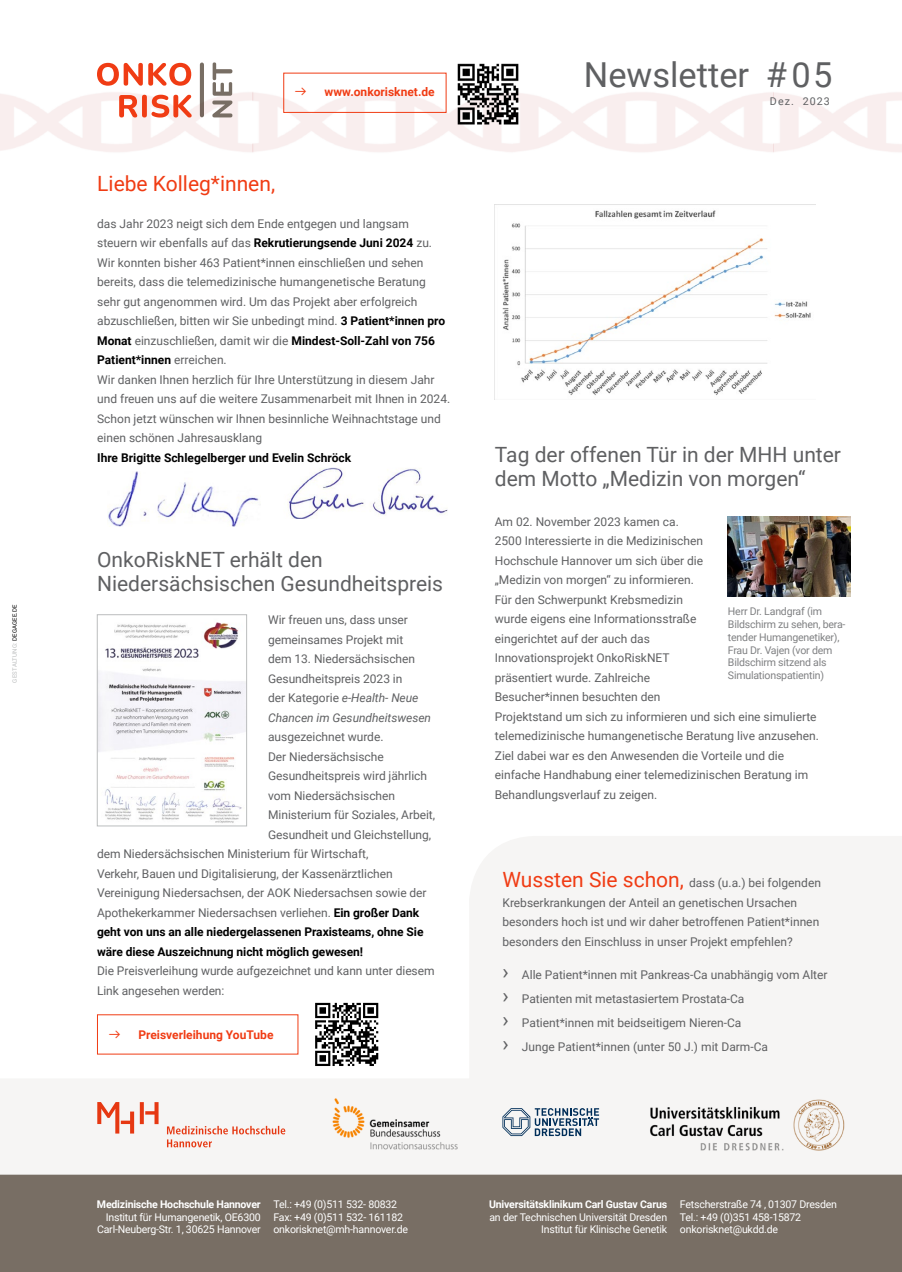
<style>
.page{position:relative;width:902px;height:1272px;background:#fff}
.page>*{position:absolute;margin:0;border:0;box-sizing:border-box;transform-origin:0 0}
.t1{font:34.35px "Roboto";color:#5f6062}
.t2{font:21px/24px "Roboto";color:#5f6062}
.t3{font:21px "Roboto";color:#f03c14}
.t4{font:12px/19.5px "Roboto";color:#5f6062}
.t5{font:700 12px "Roboto";letter-spacing:-.005em;color:#000}
.t6{font:700 12px "Roboto";color:#f03c14}
.t7{font:10.65px/12.8px "Roboto";letter-spacing:-.02em;color:#fff;text-align:right}
.t8{font:10.65px/12.8px "Roboto";letter-spacing:-.02em;color:#808183}
.t9{font:700 10.65px "Roboto";letter-spacing:-.02em;color:#fff}
.t10{font:10.65px "Roboto";letter-spacing:.1em;color:#5f6062}
.t11{font:6px "Roboto";letter-spacing:.035em;color:#bbbdbe}
.s1{color:#000}
.s2{font-weight:700;color:#000}
.s3{font-style:italic}
.s4{font-size:21px;color:#f03c14}
.s5{font-size:21px}
</style>
<div class="page">
<svg style="left:97px;top:836px;width:804px;height:242px;fill:#f6f5f4"></svg>
<img style="left:728px;top:516px;width:122px;height:80px">
<img style="left:99px;top:622px;width:146px;height:201px">
<div style="left:97px;top:614px;width:150px;height:212px;border:1px solid #bbbdbe"></div>
<div style="left:0;top:1078px;width:901px;height:96px;background:#f6f5f4"></div>
<img style="left:0;top:77px;width:252px;height:75px">
<div style="left:0;top:1174px;width:901px;height:97px;background:#786e64"></div>
<svg style="left:97px;top:1101px;width:61px;height:32px"></svg>
<svg style="left:167px;top:1125px;width:118px;height:22px"></svg>
<img style="left:636px;top:1097px;width:209px;height:55px">
<img style="left:324px;top:1092px;width:140px;height:60px">
<svg style="left:502px;top:1108px;width:97px;height:28px"></svg>
<img style="left:108px;top:471px;width:151px;height:55px">
<img style="left:287px;top:467px;width:161px;height:52px">
<svg style="left:119px;top:95px;width:73px;height:22px"></svg>
<svg style="left:97px;top:63px;width:94px;height:23px"></svg>
<svg style="left:212px;top:62px;width:20px;height:55px"></svg>
<hr style="left:200px;top:64px;width:4px;height:51px;background:#786e64">
<svg style="left:315px;top:1002px;width:63px;height:63px"></svg>
<img style="left:494px;top:204px;width:321px;height:196px">
<div style="left:283px;top:73px;width:163px;height:40px;border:1px solid #f03c14"></div>
<img style="left:449px;top:63px;width:78px;height:70px">
<svg style="left:109px;top:1030px;width:11px;height:8px"></svg>
<p class="t11" style="left:10px;top:682px;width:80px;rotate:-90deg">GESTALTUNG: <span class="s1">DEGAGEE.DE</span></p>
<h2 class="t3" style="left:97px;top:169px;width:179px">Liebe Kolleg*innen,</h2>
<p class="t6" style="left:324px;top:83px;width:112px">www.onkorisknet.de</p>
<p class="t4" style="left:97px;top:213px;width:354px">das Jahr 2023 neigt sich dem Ende entgegen und langsam steuern wir ebenfalls auf das <span class="s2">Rekrutierungsende Juni 2024</span> zu.<br>Wir konnten bisher 463 Patient*innen einschließen und sehen bereits, dass die telemedizinische humangenetische Beratung sehr gut angenommen wird. Um das Projekt aber erfolgreich abzuschließen, bitten wir Sie unbedingt mind. <span class="s2">3 Patient*innen pro Monat</span> einzuschließen, damit wir die <span class="s2">Mindest-Soll-Zahl von 756<br>Patient*innen</span> erreichen.<br>Wir danken Ihnen herzlich für Ihre Unterstützung in diesem Jahr und freuen uns auf die weitere Zusammenarbeit mit Ihnen in 2024.<br>Schon jetzt wünschen wir Ihnen besinnliche Weihnachtstage und einen schönen Jahresausklang</p>
<p class="t5" style="left:97px;top:449px;width:255px">Ihre Brigitte Schlegelberger und Evelin Schröck</p>
<h2 class="t2" style="left:97px;top:547px;width:347px">OnkoRiskNET erhält den<br>Niedersächsischen Gesundheitspreis</h2>
<p class="t4" style="left:268px;top:609px;width:164px">Wir freuen uns, dass unser gemeinsames Projekt mit<br>dem 13. Niedersächsischen<br>Gesundheitspreis 2023 in<br>der Kategorie <span class="s3">e-Health- Neue<br>Chancen im Gesundheitswesen</span></p>
<p class="t4" style="left:268px;top:726px;width:117px">ausgezeichnet wurde.</p>
<p class="t4" style="left:268px;top:746px;width:117px">Der Niedersächsische</p>
<p class="t4" style="left:268px;top:765px;width:160px">Gesundheitspreis wird jährlich</p>
<p class="t4" style="left:268px;top:785px;width:128px">vom Niedersächsischen</p>
<p class="t4" style="left:268px;top:804px;width:168px">Ministerium für Soziales, Arbeit,</p>
<p class="t4" style="left:268px;top:824px;width:164px">Gesundheit und Gleichstellung,</p>
<p class="t4" style="left:97px;top:843px;width:273px">dem Niedersächsischen Ministerium für Wirtschaft,</p>
<p class="t4" style="left:97px;top:863px;width:297px">Verkehr, Bauen und Digitalisierung, der Kassenärztlichen</p>
<p class="t4" style="left:97px;top:882px;width:331px">Vereinigung Niedersachsen, der AOK Niedersachsen sowie der</p>
<p class="t4" style="left:97px;top:902px;width:324px">Apothekerkammer Niedersachsen verliehen. <span class="s2">Ein großer Dank</span></p>
<p class="t5" style="left:97px;top:923px;width:328px">geht von uns an alle niedergelassenen Praxisteams, ohne Sie</p>
<p class="t5" style="left:97px;top:943px;width:267px">wäre diese Auszeichnung nicht möglich gewesen!</p>
<p class="t4" style="left:97px;top:960px;width:339px">Die Preisverleihung wurde aufgezeichnet und kann unter diesem<br>Link angesehen werden:</p>
<p class="t6" style="left:138px;top:1026px;width:137px">Preisverleihung YouTube</p>
<h1 class="t1" style="left:584px;top:50px;width:167px">Newsletter</h1>
<h1 class="t1" style="left:765px;top:51px;width:68px">#05</h1>
<p class="t10" style="left:769px;top:94px;width:61px">Dez. 2023</p>
<h2 class="t2" style="left:495px;top:441px;width:347px">Tag der offenen Tür in der MHH unter dem Motto „Medizin von morgen“</h2>
<p class="t4" style="left:494px;top:511px;width:326px">Am 02. November 2023 kamen ca.<br>2500 Interessierte in die Medizinischen<br>Hochschule Hannover um sich über die<br>„Medizin von morgen“ zu informieren.<br>Für den Schwerpunkt Krebsmedizin<br>wurde eigens eine Informationsstraße<br>eingerichtet auf der auch das<br>Innovationsprojekt OnkoRiskNET<br>präsentiert wurde. Zahlreiche<br>Besucher*innen besuchten den<br>Projektstand um sich zu informieren und sich eine simulierte telemedizinische humangenetische Beratung live anzusehen.<br>Ziel dabei war es den Anwesenden die Vorteile und die einfache Handhabung einer telemedizinischen Beratung im Behandlungsverlauf zu zeigen.</p>
<p class="t8" style="left:728px;top:604px;width:119px">Herr Dr. Landgraf (im<br>Bildschirm zu sehen, bera&shy;tender Humangenetiker),<br>Frau Dr. Vajen (vor dem<br>Bildschirm sitzend als<br>Simulationspatientin)</p>
<p class="t4" style="left:502px;top:872px;width:320px"><span class="s4">Wussten Sie schon,</span> dass (u.a.) bei folgenden Krebserkrankungen der Anteil an genetischen Ursachen besonders hoch ist und wir daher betroffenen Patient*innen besonders den Einschluss in unser Projekt empfehlen?</p>
<p class="t4" style="left:502px;top:962px;width:326px;line-height:24px"><span class="s5">›</span> Alle Patient*innen mit Pankreas-Ca unabhängig vom Alter <span class="s5">›</span> Patienten mit metastasiertem Prostata-Ca<br><span class="s5">›</span> Patient*innen mit beidseitigem Nieren-Ca<br><span class="s5">›</span> Junge Patient*innen (unter 50 J.) mit Darm-Ca</p>
<p class="t9" style="left:97px;top:1196px;width:165px">Medizinische Hochschule Hannover</p>
<p class="t7" style="left:97px;top:1209px;width:165px">Institut für Humangenetik, OE6300<br>Carl-Neuberg-Str. 1, 30625 Hannover</p>
<p class="t7" style="left:273px;top:1197px;width:136px;text-align:left">Tel.: +49 (0)511 532- 80832<br>Fax: +49 (0)511 532- 161182 onkorisknet@mh-hannover.de</p>
<p class="t9" style="left:489px;top:1196px;width:179px">Universitätsklinikum Carl Gustav Carus</p>
<p class="t7" style="left:489px;top:1209px;width:179px">an der Technischen Universität Dresden<br>Institut für Klinische Genetik</p>
<p class="t7" style="left:679px;top:1197px;width:158px;text-align:left">Fetscherstraße 74 , 01307 Dresden<br>Tel.: +49 (0)351 458-15872 onkorisknet@ukdd.de</p>
</div>
